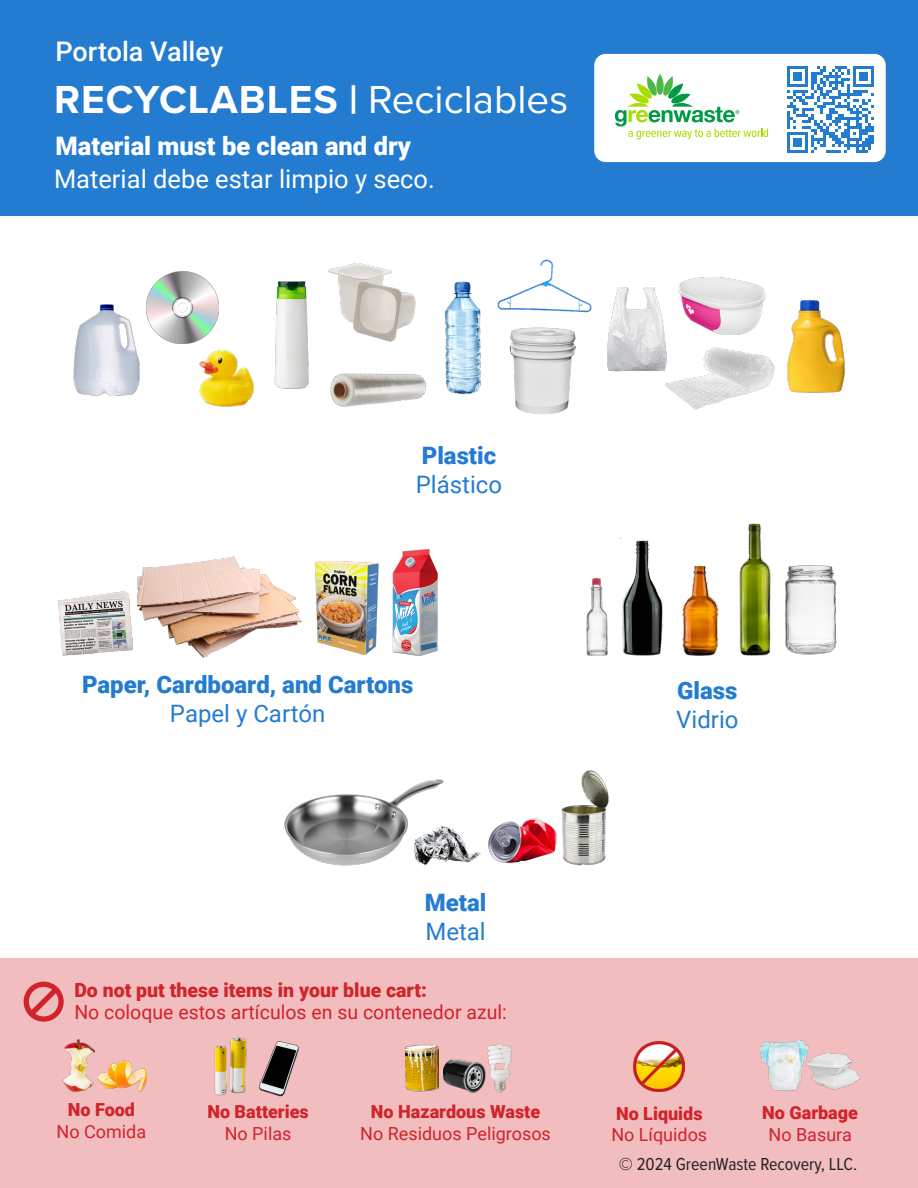
<style>
.page{position:relative;width:918px;height:1188px;background:#fff}
.page>*{position:absolute;margin:0;border:0;box-sizing:border-box;transform-origin:0 0}
.t1{font:700 40.5px "Proxima Nova";letter-spacing:.025em;color:#fff}
.t2{font:500 27px "Roboto";color:#fff}
.t3{font:25.5px "Roboto";color:#fff}
.t4{font:900 25.5px "Roboto";color:#fff}
.t5{font:900 24px/28.8px "Roboto";color:#247cd0}
.t6{font:24px/28.8px "Roboto";color:#247cd0}
.t7{font:19.5px/22.5px "Roboto";color:#d1232a}
.t8{font:18px/21.6px "Roboto";color:#d1232a;text-align:center}
.t9{font:900 18px/21.6px "Roboto";color:#d1232a;text-align:center}
.t10{font:18px "Proxima Nova Cond";color:#231f20}
.s1{font-weight:400}
.s2{font-weight:900}
</style>
<div class="page">
<div style="left:0;top:0;width:918px;height:216px;background:#247cd0"></div>
<img style="left:665px;top:347px;width:110px;height:63px">
<img style="left:488px;top:818px;width:69px;height:45px">
<img style="left:562px;top:770px;width:47px;height:96px">
<img style="left:446px;top:826px;width:34px;height:37px">
<img style="left:679px;top:278px;width:86px;height:56px">
<img style="left:266px;top:281px;width:43px;height:108px">
<img style="left:284px;top:779px;width:162px;height:87px">
<div style="left:0;top:958px;width:918px;height:230px;background:#f1bdbf"></div>
<img style="left:405px;top:1044px;width:34px;height:48px">
<img style="left:443px;top:1059px;width:43px;height:34px">
<img style="left:487px;top:1043px;width:25px;height:50px">
<img style="left:214px;top:1037px;width:25px;height:58px">
<div style="left:24px;top:982px;width:40px;height:40px;border:5px solid #d1232a;border-radius:50%"></div>
<svg style="left:25px;top:983px;width:38px;height:38px"></svg>
<img style="left:99px;top:1060px;width:48px;height:32px">
<img style="left:62px;top:1039px;width:37px;height:53px">
<img style="left:813px;top:1053px;width:48px;height:37px">
<img style="left:760px;top:1040px;width:53px;height:51px">
<img style="left:199px;top:350px;width:56px;height:57px">
<img style="left:328px;top:263px;width:88px;height:79px">
<img style="left:634px;top:1041px;width:51px;height:50px">
<img style="left:147px;top:271px;width:72px;height:72px">
<img style="left:444px;top:281px;width:37px;height:114px">
<img style="left:509px;top:333px;width:67px;height:82px">
<img style="left:607px;top:287px;width:73px;height:97px">
<img style="left:138px;top:556px;width:164px;height:102px">
<img style="left:58px;top:590px;width:88px;height:68px">
<img style="left:785px;top:565px;width:52px;height:90px">
<img style="left:619px;top:537px;width:44px;height:119px">
<img style="left:682px;top:566px;width:37px;height:90px">
<img style="left:739px;top:523px;width:32px;height:133px">
<img style="left:315px;top:562px;width:64px;height:93px">
<img style="left:392px;top:549px;width:46px;height:107px">
<img style="left:586px;top:578px;width:22px;height:78px">
<div style="left:587px;top:47px;width:306px;height:122px;background:#fff;border-radius:19px"></div>
<div style="left:580px;top:40px;width:320px;height:136px;border:14px solid #247cd0;border-radius:19px"></div>
<svg style="left:615px;top:74px;width:153px;height:65px"></svg>
<img style="left:239px;top:1037px;width:60px;height:60px">
<img style="left:497px;top:259px;width:95px;height:74px">
<img style="left:73px;top:304px;width:66px;height:92px">
<img style="left:787px;top:300px;width:58px;height:93px">
<img style="left:330px;top:373px;width:97px;height:34px">
<svg style="left:359px;top:399px;width:68px;height:8px"></svg>
<svg style="left:787px;top:66px;width:87px;height:87px"></svg>
<p class="t2" style="left:56px;top:33px;width:169px">Portola Valley</p>
<p class="t1" style="left:54px;top:69px;width:516px">RECYCLABLES | <span class="s1">Reciclables</span></p>
<p class="t4" style="left:56px;top:128px;width:357px">Material must be clean and dry</p>
<p class="t3" style="left:54px;top:161px;width:382px">Material debe estar limpio y seco.</p>
<p class="t5" style="left:422px;top:440px;width:76px">Plastic</p>
<p class="t6" style="left:416px;top:469px;width:88px">Plástico</p>
<p class="t5" style="left:82px;top:669px;width:333px">Paper, Cardboard, and Cartons</p>
<p class="t6" style="left:170px;top:698px;width:157px">Papel y Cartón</p>
<p class="t5" style="left:425px;top:887px;width:63px">Metal<br><span class="s1">Metal</span></p>
<p class="t7" style="left:74px;top:978px;width:434px"><span class="s2">Do not put these items in your blue cart:<br></span>No coloque estos artículos en su contenedor azul:</p>
<p class="t6" style="left:676px;top:675px;width:64px"><span class="s2">Glass<br></span>Vidrio</p>
<p class="t8" style="left:57px;top:1099px;width:91px"><span class="s2">No Food<br></span>No Comida</p>
<p class="t9" style="left:207px;top:1100px;width:103px">No Batteries</p>
<p class="t8" style="left:225px;top:1122px;width:68px">No Pilas</p>
<p class="t8" style="left:360px;top:1100px;width:192px"><span class="s2">No Hazardous Waste<br></span>No Residuos Peligrosos</p>
<p class="t8" style="left:611px;top:1102px;width:97px;text-align:left"><span class="s2">No Liquids<br></span>No Líquidos</p>
<p class="t9" style="left:762px;top:1101px;width:97px">No Garbage<br><span class="s1">No Basura</span></p>
<p class="t10" style="left:619px;top:1151px;width:240px">© 2024 GreenWaste Recovery, LLC.</p>
</div>
